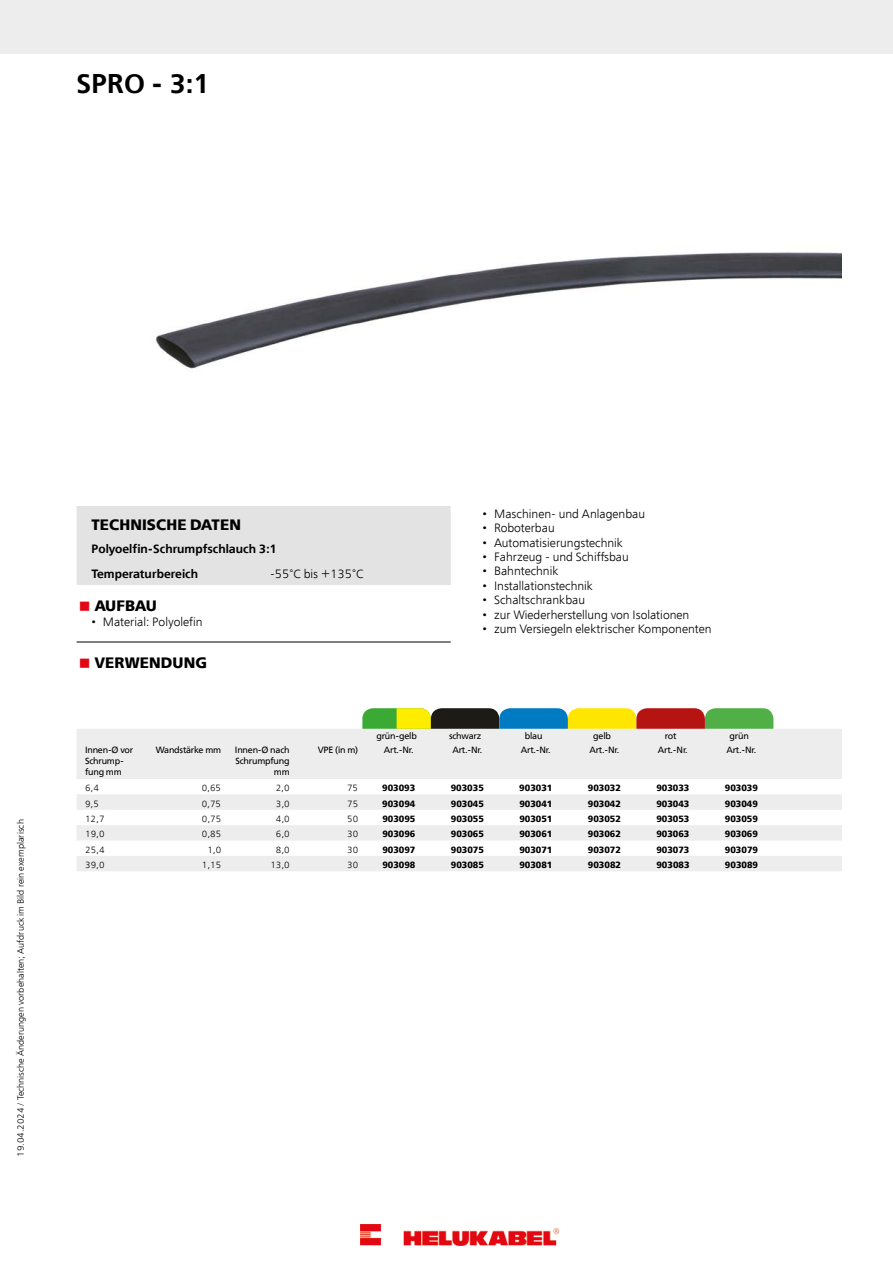
<style>
.page{position:relative;width:893px;height:1263px;background:#fff}
.page>*{position:absolute;margin:0;border:0;box-sizing:border-box;transform-origin:0 0}
.t1{font:600 27px "Free Set";color:#000}
.t2{font:700 15px "Free Set";letter-spacing:.01em;color:#000}
.t3{font:300 12px "Free Set";color:#000}
.t4{font:600 12px/24.8px "Free Set";color:#000}
.t5{font:700 9px "Free Set";color:#000}
.t6{font:300 9px "Free Set";color:#000}
.t7{font:9px/10.8px "Free Set";letter-spacing:-.02em;color:#000}
.s1{color:#e30613}
</style>
<div class="page">
<div style="left:77px;top:506px;width:374px;height:79px;background:#e3e3e3"></div>
<hr style="left:77px;top:642px;width:374px;height:1px;background:#000">
<svg style="left:77px;top:729px;width:765px;height:142px;fill:#ededed"></svg>
<svg style="left:362px;top:708px;width:411px;height:21px;background:#7c8842"></svg>
<div style="left:0;top:0;width:893px;height:53px;background:#ededed"></div>
<img style="left:156px;top:252px;width:686px;height:120px">
<img style="left:360px;top:1225px;width:198px;height:21px">
<h1 class="t1" style="left:77px;top:66px;width:135px">SPRO - 3:1</h1>
<p class="t6" style="left:15px;top:1157px;width:339px;rotate:-90deg">19.04.2024 / Technische Änderungen vorbehalten; Aufdruck im Bild rein exemplarisch</p>
<p class="t2" style="left:91px;top:515px;width:151px">TECHNISCHE DATEN</p>
<p class="t4" style="left:91px;top:536px;width:187px">Polyoelfin-Schrumpfschlauch 3:1<br>Temperaturbereich</p>
<p class="t3" style="left:270px;top:566px;width:95px">-55°C bis +135°C</p>
<p class="t2" style="left:79px;top:596px;width:80px"><span class="s1">■</span> AUFBAU</p>
<p class="t3" style="left:91px;top:615px;width:113px">• Material: Polyolefin</p>
<p class="t2" style="left:79px;top:653px;width:130px"><span class="s1">■</span> VERWENDUNG</p>
<p class="t3" style="left:483px;top:506px;width:164px">• Maschinen- und Anlagenbau</p>
<p class="t3" style="left:483px;top:521px;width:74px">• Roboterbau</p>
<p class="t3" style="left:483px;top:535px;width:142px">• Automatisierungstechnik</p>
<p class="t3" style="left:483px;top:549px;width:148px">• Fahrzeug - und Schiffsbau</p>
<p class="t3" style="left:483px;top:564px;width:77px">• Bahntechnik</p>
<p class="t3" style="left:483px;top:578px;width:112px">• Installationstechnik</p>
<p class="t3" style="left:483px;top:593px;width:104px">• Schaltschrankbau</p>
<p class="t3" style="left:483px;top:607px;width:208px">• zur Wiederherstellung von Isolationen</p>
<p class="t3" style="left:483px;top:621px;width:231px">• zum Versiegeln elektrischer Komponenten</p>
<p class="t7" style="left:376px;top:730px;width:42px">grün-gelb</p>
<p class="t7" style="left:449px;top:730px;width:34px">schwarz</p>
<p class="t7" style="left:525px;top:730px;width:19px">blau</p>
<p class="t7" style="left:593px;top:730px;width:19px">gelb</p>
<p class="t7" style="left:665px;top:730px;width:13px">rot</p>
<p class="t7" style="left:730px;top:730px;width:21px">grün</p>
<p class="t7" style="left:85px;top:744px;width:50px">Innen-Ø vor<br>Schrump&shy;fung mm</p>
<p class="t7" style="left:156px;top:744px;width:67px">Wandstärke mm</p>
<p class="t7" style="left:235px;top:744px;width:56px;text-align:right">Innen-Ø nach<br>Schrumpfung mm</p>
<p class="t7" style="left:318px;top:744px;width:42px">VPE (in m)</p>
<p class="t7" style="left:384px;top:744px;width:31px">Art.-Nr.</p>
<p class="t7" style="left:452px;top:744px;width:31px">Art.-Nr.</p>
<p class="t7" style="left:521px;top:744px;width:31px">Art.-Nr.</p>
<p class="t7" style="left:589px;top:744px;width:31px">Art.-Nr.</p>
<p class="t7" style="left:658px;top:744px;width:31px">Art.-Nr.</p>
<p class="t7" style="left:726px;top:744px;width:31px">Art.-Nr.</p>
<p class="t6" style="left:85px;top:782px;width:15px">6,4</p>
<p class="t6" style="left:202px;top:782px;width:21px">0,65</p>
<p class="t6" style="left:276px;top:782px;width:15px">2,0</p>
<p class="t6" style="left:347px;top:782px;width:13px">75</p>
<p class="t5" style="left:382px;top:782px;width:35px">903093</p>
<p class="t5" style="left:451px;top:782px;width:35px">903035</p>
<p class="t5" style="left:519px;top:782px;width:35px">903031</p>
<p class="t5" style="left:588px;top:782px;width:35px">903032</p>
<p class="t5" style="left:656px;top:782px;width:35px">903033</p>
<p class="t5" style="left:725px;top:782px;width:35px">903039</p>
<p class="t6" style="left:85px;top:798px;width:15px">9,5</p>
<p class="t6" style="left:202px;top:798px;width:21px">0,75</p>
<p class="t6" style="left:276px;top:798px;width:15px">3,0</p>
<p class="t6" style="left:347px;top:798px;width:13px">75</p>
<p class="t5" style="left:382px;top:798px;width:35px">903094</p>
<p class="t5" style="left:451px;top:798px;width:35px">903045</p>
<p class="t5" style="left:519px;top:798px;width:35px">903041</p>
<p class="t5" style="left:588px;top:798px;width:35px">903042</p>
<p class="t5" style="left:656px;top:798px;width:35px">903043</p>
<p class="t5" style="left:725px;top:798px;width:35px">903049</p>
<p class="t6" style="left:85px;top:813px;width:21px">12,7</p>
<p class="t6" style="left:202px;top:813px;width:21px">0,75</p>
<p class="t6" style="left:276px;top:813px;width:15px">4,0</p>
<p class="t6" style="left:347px;top:813px;width:13px">50</p>
<p class="t5" style="left:382px;top:813px;width:35px">903095</p>
<p class="t5" style="left:451px;top:813px;width:35px">903055</p>
<p class="t5" style="left:519px;top:813px;width:35px">903051</p>
<p class="t5" style="left:588px;top:813px;width:35px">903052</p>
<p class="t5" style="left:656px;top:813px;width:35px">903053</p>
<p class="t5" style="left:725px;top:813px;width:35px">903059</p>
<p class="t6" style="left:85px;top:829px;width:21px">19,0</p>
<p class="t6" style="left:202px;top:829px;width:21px">0,85</p>
<p class="t6" style="left:276px;top:829px;width:15px">6,0</p>
<p class="t6" style="left:347px;top:829px;width:13px">30</p>
<p class="t5" style="left:382px;top:828px;width:35px">903096</p>
<p class="t5" style="left:451px;top:828px;width:35px">903065</p>
<p class="t5" style="left:519px;top:828px;width:35px">903061</p>
<p class="t5" style="left:588px;top:828px;width:35px">903062</p>
<p class="t5" style="left:656px;top:828px;width:35px">903063</p>
<p class="t5" style="left:725px;top:828px;width:35px">903069</p>
<p class="t6" style="left:85px;top:844px;width:21px">25,4</p>
<p class="t6" style="left:207px;top:844px;width:15px">1,0</p>
<p class="t6" style="left:276px;top:844px;width:15px">8,0</p>
<p class="t6" style="left:347px;top:844px;width:13px">30</p>
<p class="t5" style="left:382px;top:844px;width:35px">903097</p>
<p class="t5" style="left:451px;top:844px;width:35px">903075</p>
<p class="t5" style="left:519px;top:844px;width:35px">903071</p>
<p class="t5" style="left:588px;top:844px;width:35px">903072</p>
<p class="t5" style="left:656px;top:844px;width:35px">903073</p>
<p class="t5" style="left:725px;top:844px;width:35px">903079</p>
<p class="t6" style="left:85px;top:859px;width:21px">39,0</p>
<p class="t6" style="left:202px;top:859px;width:21px">1,15</p>
<p class="t6" style="left:270px;top:859px;width:21px">13,0</p>
<p class="t6" style="left:347px;top:859px;width:13px">30</p>
<p class="t5" style="left:382px;top:859px;width:35px">903098</p>
<p class="t5" style="left:451px;top:859px;width:35px">903085</p>
<p class="t5" style="left:519px;top:859px;width:35px">903081</p>
<p class="t5" style="left:588px;top:859px;width:35px">903082</p>
<p class="t5" style="left:656px;top:859px;width:35px">903083</p>
<p class="t5" style="left:725px;top:859px;width:35px">903089</p>
</div>
